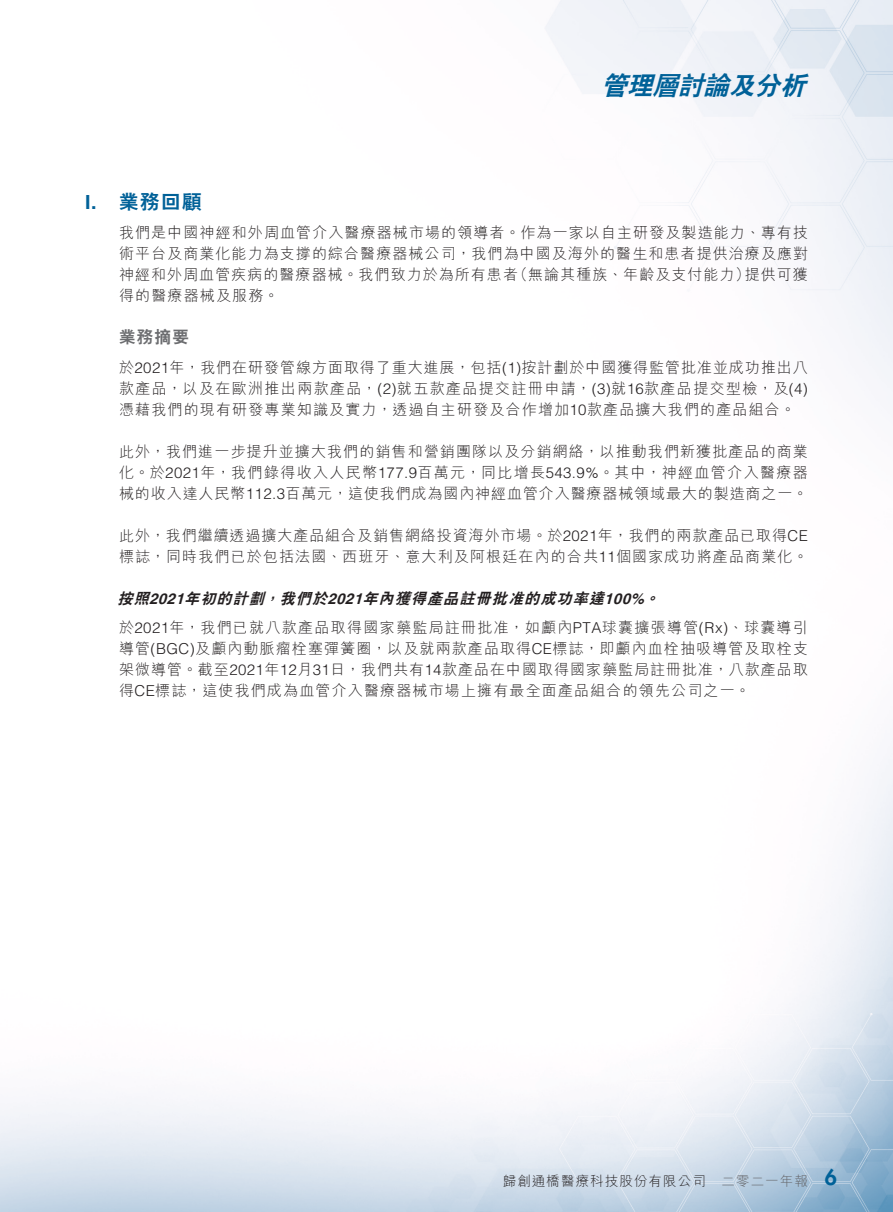
<style>
.page{position:relative;width:893px;height:1212px;background:#fff}
.page>*{position:absolute;margin:0;border:0;box-sizing:border-box;transform-origin:0 0}
.t1{font:italic 800 25.5px "C Hei 2 HK";color:#006198}
.t2{font:800 21px "Futura Std";color:#006198}
._01_H1{font:800 19.5px "C Hei 2 HK";color:#006198}
._01_H1-2{font:700 19.5px "Helvetica LT Std";color:#006198}
._02_H2{font:800 16.5px "C Hei 2 HK";color:#6c6d70}
._00_txt{font:300 15px/21px "M Hei HK";letter-spacing:.075em;color:#231f20;text-align:justify}
._03_H3{font:italic 800 15px "C Hei 2 HK";color:#231f20}
._03_H3-2{font:italic 700 15px "Helvetica LT Std";color:#231f20}
.t3{font:300 13.5px "M Hei HK";letter-spacing:.08em;color:#231f20}
.t4{font:300 13.5px "M Hei HK";letter-spacing:.08em;color:#636366}
.s1{font-family:"Helvetica LT Std"}
</style>
<div class="page">
<img style="left:0;top:0;width:893px;height:1212px">
<h1 class="t1" style="left:601px;top:73px;width:212px">管理層討論及分析</h1>
<p class="_01_H1-2" style="left:85px;top:190px;width:13px">.I</p>
<p class="_01_H1" style="left:119px;top:192px;width:84px">業務回顧</p>
<p class="_00_txt" style="left:119px;top:222px;width:691px;text-align:right">我們是中國神經和外周血管介入醫療器械市場的領導者。作為一家以自主研發及製造能力、專有技術平台及商業化能力為支撐的綜合醫療器械公司，我們為中國及海外的醫生和患者提供治療及應對提供可獲</p>
<p class="_00_txt" style="left:119px;top:264px;width:400px">神經和外周血管疾病的醫療器械。我們致力於為所有患者得的醫療器械及服務。</p>
<p class="_02_H2" style="left:119px;top:329px;width:71px">業務摘要</p>
<p class="_00_txt" style="left:119px;top:357px;width:690px">於<span class="s1">2021</span>年，我們在研發管線方面取得了重大進展，包括 <span class="s1">)1(</span> 按計劃於中國獲得監管批准並成功推出八款產品，以及在歐洲推出兩款產品， <span class="s1">)2(</span> 就五款產品提交註冊申請， 就<span class="s1">)3( 16</span>款產品提交型檢，及 <span class="s1">(4)</span>憑藉我們的現有研發專業知識及實力，透過自主研發及合作增加<span class="s1">10</span>款產品擴大我們的產品組合。</p>
<p class="_00_txt" style="left:119px;top:441px;width:690px">此外，我們進一步提升並擴大我們的銷售和營銷團隊以及分銷網絡，以推動我們新獲批產品的商業化。於<span class="s1">2021</span>年，我們錄得收入人民幣<span class="s1">177.9</span>百萬元，同比增長<span class="s1">543.9%</span>。其中，神經血管介入醫療器械的收入達人民幣<span class="s1">112.3</span>百萬元，這使我們成為國內神經血管介入醫療器械領域最大的製造商之一。</p>
<p class="_00_txt" style="left:119px;top:525px;width:690px">此外，我們繼續透過擴大產品組合及銷售網絡投資海外市場。於<span class="s1">2021</span>年，我們的兩款產品已取得<span class="s1">CE</span>標誌，同時我們已於包括法國、西班牙、意大利及阿根廷在內的合共<span class="s1">11</span>個國家成功將產品商業化。</p>
<p class="_03_H3" style="left:644px;top:591px;width:20px">。</p>
<p class="_00_txt" style="left:513px;top:264px;width:239px">（無論其種族、年齡及支付能力）</p>
<p class="_03_H3" style="left:184px;top:591px;width:85px">年初的計劃</p>
<p class="_03_H3" style="left:362px;top:591px;width:247px">年內獲得產品註冊批准的成功率達</p>
<p class="_03_H3" style="left:280px;top:591px;width:53px">我們於</p>
<p class="_03_H3" style="left:118px;top:591px;width:37px">按照</p>
<p class="_00_txt" style="left:119px;top:617px;width:690px">於<span class="s1">2021</span>年，我們已就八款產品取得國家藥監局註冊批准，如顱內<span class="s1">PTA</span>球囊擴張導管<span class="s1">(Rx)</span>、球囊導引導管<span class="s1">(BGC)</span>及顱內動脈瘤栓塞彈簧圈，以及就兩款產品取得<span class="s1">CE</span>標誌，即顱內血栓抽吸導管及取栓支架微導管。截至<span class="s1">2021</span>年<span class="s1">12</span>月<span class="s1">31</span>日，我們共有<span class="s1">14</span>款產品在中國取得國家藥監局註冊批准，八款產品取得<span class="s1">CE</span>標誌，這使我們成為血管介入醫療器械市場上擁有最全面產品組合的領先公司之一。</p>
<p class="_03_H3-2" style="left:149px;top:589px;width:41px">2021</p>
<p class="_03_H3-2" style="left:327px;top:589px;width:41px">2021</p>
<p class="_03_H3-2" style="left:604px;top:589px;width:46px">100%</p>
<p class="_03_H3" style="left:264px;top:591px;width:20px">，</p>
<p class="t3" style="left:503px;top:1174px;width:205px">歸創通橋醫療科技股份有限公司</p>
<p class="t4" style="left:721px;top:1174px;width:88px">二零二一年報</p>
<h2 class="t2" style="left:825px;top:1164px;width:14px">6</h2>
</div>
